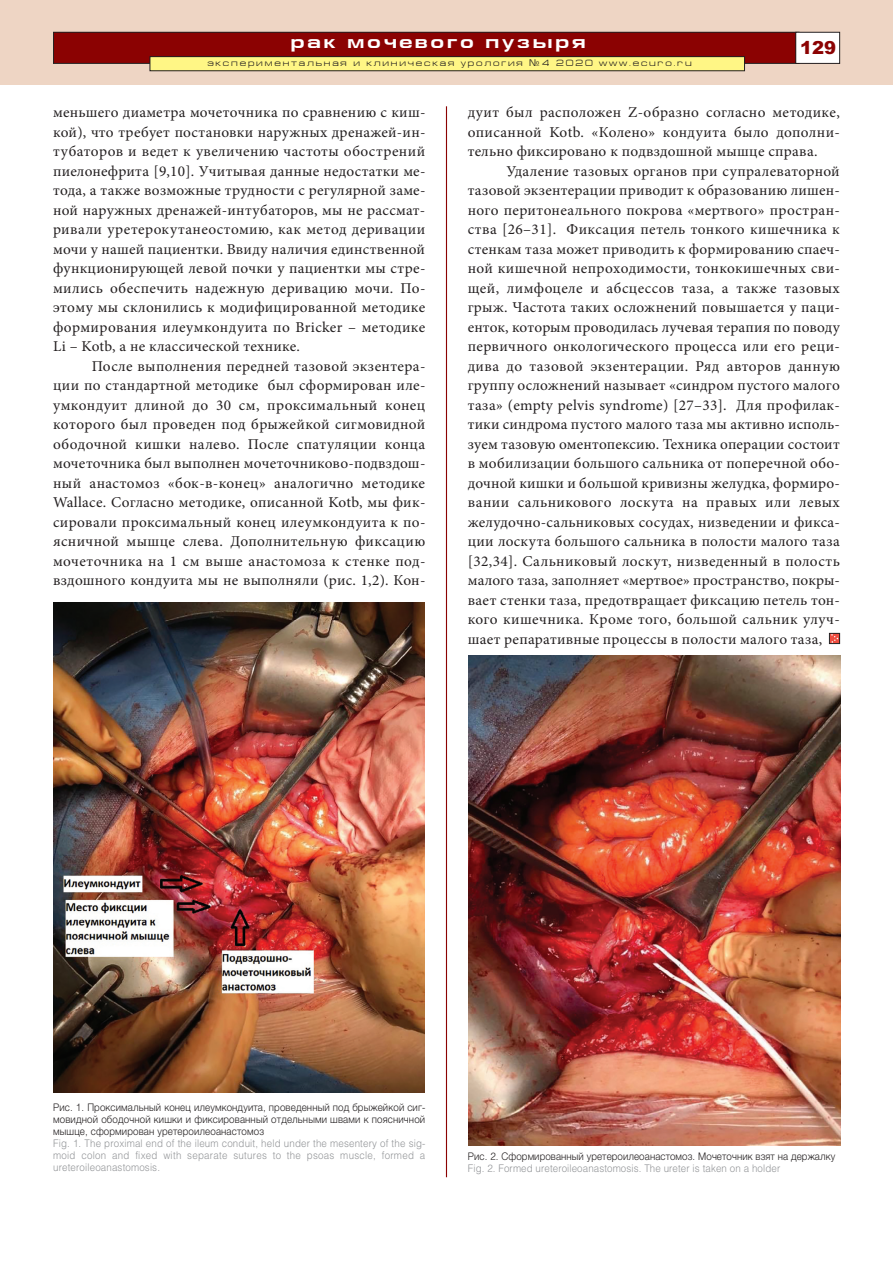
<style>
.page{position:relative;width:893px;height:1263px;background:#fff}
.page>*{position:absolute;margin:0;border:0;box-sizing:border-box;transform-origin:0 0}
.t1{font:700 18px "Europe Ext";letter-spacing:.15em;color:#fff}
.t2{font:900 18px "Arial";color:#8b0202}
.t3{font:15px/19.5px "Minion Pro";letter-spacing:.015em;color:#231f20;text-align:justify}
.t4{font:300 10.5px/12px "Helvetica";letter-spacing:.01em;color:#231f20;text-align:justify;scale:.93 1}
.t5{font:300 10.5px/12px "Helvetica";letter-spacing:.01em;color:#939598;text-align:justify;scale:.93 1}
.t6{font:9px "Europe Ext Normal";letter-spacing:.2em;color:#231f20}
.s1{font-family:"Europe"}
</style>
<div class="page">
<div style="left:829px;top:633px;width:11px;height:11px;border:1px solid #231f20"></div>
<svg style="left:830px;top:633px;width:9px;height:10px"></svg>
<hr style="left:446px;top:106px;width:1px;height:1071px;background:#8b0202">
<div style="left:0;top:0;width:893px;height:85px;background:#eed5c4"></div>
<div style="left:54px;top:33px;width:745px;height:30px;background:#8b0202"></div>
<div style="left:53px;top:32px;width:746px;height:32px;border:1px solid #231f20"></div>
<div style="left:796px;top:33px;width:43px;height:30px;background:#fff"></div>
<div style="left:795px;top:32px;width:45px;height:32px;border:1px solid #231f20"></div>
<div style="left:150px;top:57px;width:594px;height:13px;background:#fff685"></div>
<div style="left:150px;top:56px;width:595px;height:15px;border:1px solid #231f20"></div>
<img style="left:53px;top:603px;width:372px;height:490px">
<img style="left:468px;top:655px;width:372px;height:490px">
<p class="t1" style="left:291px;top:31px;width:296px">рак мочевого пузыря</p>
<p class="t6" style="left:207px;top:58px;width:486px">экспериментальная и клиническая урология <span class="s1">¹</span>4 2020 www.ecuro.ru</p>
<p class="t2" style="left:800px;top:37px;width:38px">129</p>
<p class="t3" style="left:53px;top:104px;width:374px">меньшего диаметра мочеточника по сравнению с киш&shy;кой), что требует постановки наружных дренажей-ин&shy;тубаторов и ведет к увеличению частоты обострений пиелонефрита [9,10]. Учитывая данные недостатки ме&shy;тода, а также возможные трудности с регулярной заме&shy;ной наружных дренажей-интубаторов, мы не рассмат&shy;ривали уретерокутанеостомию, как метод деривации мочи у нашей пациентки. Ввиду наличия единственной функционирующей левой почки у пациентки мы стре&shy;мились обеспечить надежную деривацию мочи. По&shy;этому мы склонились к модифицированной методике формирования илеумкондуита по Bricker – методике Li – Kotb, а не классической технике.</p>
<p class="t3" style="left:53px;top:358px;width:374px;text-indent:39px">После выполнения передней тазовой экзентера&shy;ции по стандартной методике был сформирован иле&shy;умкондуит длиной до 30 см, проксимальный конец которого был проведен под брыжейкой сигмовидной ободочной кишки налево. После спатуляции конца мочеточника был выполнен мочеточниково-подвздош&shy;ный анастомоз «бок-в-конец» аналогично методике Wallace. Согласно методике, описанной Kotb, мы фик&shy;сировали проксимальный конец илеумкондуита к по&shy;ясничной мышце слева. Дополнительную фиксацию мочеточника на 1 см выше анастомоза к стенке под&shy;вздошного кондуита мы не выполняли (рис. 1,2). Кон-</p>
<p class="t3" style="left:468px;top:104px;width:374px">дуит был расположен Z-образно согласно методике, описанной Kotb. «Колено» кондуита было дополни&shy;тельно фиксировано к подвздошной мышце справа.</p>
<p class="t3" style="left:468px;top:163px;width:374px;text-indent:39px">Удаление тазовых органов при супралеваторной тазовой экзентерации приводит к образованию лишен&shy;ного перитонеального покрова «мертвого» простран&shy;ства [26–31]. Фиксация петель тонкого кишечника к стенкам таза может приводить к формированию спаеч&shy;ной кишечной непроходимости, тонкокишечных сви&shy;щей, лимфоцеле и абсцессов таза, а также тазовых грыж. Частота таких осложнений повышается у паци&shy;енток, которым проводилась лучевая терапия по поводу первичного онкологического процесса или его реци&shy;дива до тазовой экзентерации. Ряд авторов данную группу осложнений называет «синдром пустого малого таза» (empty pelvis syndrome) [27–33]. Для профилак&shy;тики синдрома пустого малого таза мы активно исполь&shy;зуем тазовую оментопексию. Техника операции состоит в мобилизации большого сальника от поперечной обо&shy;дочной кишки и большой кривизны желудка, формиро&shy;вании сальникового лоскута на правых или левых желудочно-сальниковых сосудах, низведении и фикса&shy;ции лоскута большого сальника в полости малого таза [32,34]. Сальниковый лоскут, низведенный в полость малого таза, заполняет «мертвое» пространство, покры&shy;вает стенки таза, предотвращает фиксацию петель тон&shy;кого кишечника. Кроме того, большой сальник улуч&shy;шает репаративные процессы в полости малого таза,</p>
<p class="t4" style="left:53px;top:1102px;width:402px">Рис. 1. Проксимальный конец илеумкондуита, проведенный под брыжейкой сиг&shy;мовидной ободочной кишки и фиксированный отдельными швами к поясничной мышце, сформирован уретероилеоанастомоз</p>
<p class="t5" style="left:53px;top:1138px;width:402px">Fig. 1. The proximal end of the ileum conduit, held under the mesentery of the sig&shy;moid colon and fixed with separate sutures to the psoas muscle, formed a ureteroileoanastomosis.</p>
<p class="t4" style="left:468px;top:1151px;width:396px">Рис. 2. Сформированный уретероилеоанастомоз. Мочеточник взят на держалку</p>
<p class="t5" style="left:468px;top:1163px;width:337px">Fig. 2. Formed ureteroileoanastomosis. The ureter is taken on a holder</p>
</div>
